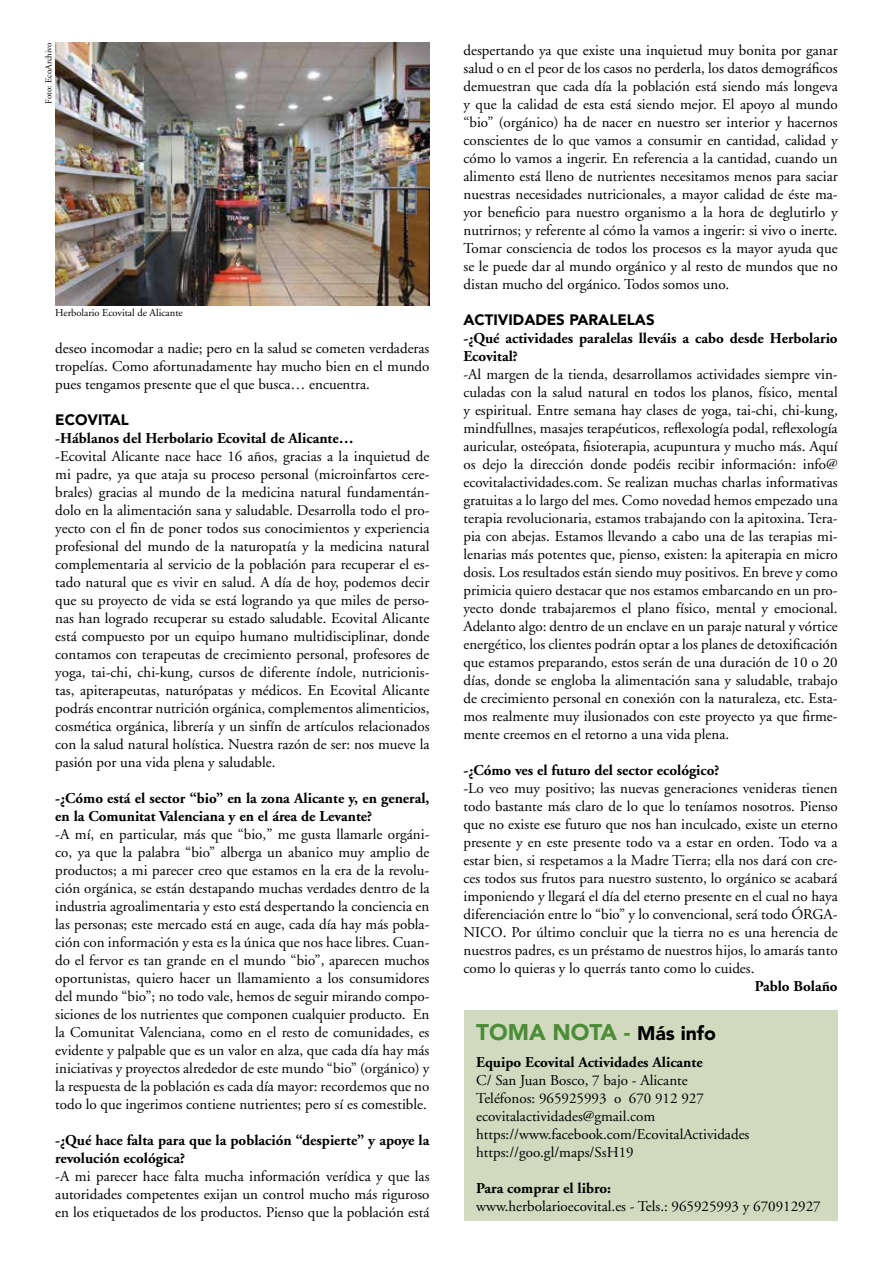
<style>
.page{position:relative;width:893px;height:1263px;background:#fff}
.page>*{position:absolute;margin:0;border:0;box-sizing:border-box;transform-origin:0 0}
.t1{font:900 22.5px "Avenir";color:#4b8c36}
.t2{font:15px/18px "Adobe Garamond";color:#000;text-align:justify}
.t3{font:700 15px/18px "Adobe Garamond";color:#000}
.t4{font:900 15px "Avenir";color:#000}
.t5{font:10.5px "Adobe Garamond";color:#000}
.t6{font:9px "Adobe Garamond";color:#000}
.s1{font-size:19.5px;color:#000}
</style>
<div class="page">
<div style="left:464px;top:1010px;width:373px;height:210px;background:#d1dabf"></div>
<img style="left:55px;top:43px;width:374px;height:262px">
<p class="t6" style="left:44px;top:104px;width:63px;rotate:-90deg">Foto: EcoArchivo</p>
<p class="t5" style="left:55px;top:307px;width:129px">Herbolario Ecovital de Alicante</p>
<p class="t2" style="left:55px;top:340px;width:376px">deseo incomodar a nadie; pero en la salud se cometen verdaderas tropelías. Como afortunadamente hay mucho bien en el mundo pues tengamos presente que el que busca… encuentra.</p>
<p class="t4" style="left:55px;top:411px;width:75px">ECOVITAL</p>
<p class="t3" style="left:55px;top:430px;width:300px">-Háblanos del Herbolario Ecovital de Alicante…</p>
<p class="t2" style="left:55px;top:448px;width:376px">-Ecovital Alicante nace hace 16 años, gracias a la inquietud de mi padre, ya que ataja su proceso personal (microinfartos cere&shy;brales) gracias al mundo de la medicina natural fundamentán&shy;dolo en la alimentación sana y saludable. Desarrolla todo el pro&shy;yecto con el fin de poner todos sus conocimientos y experiencia profesional del mundo de la naturopatía y la medicina natural complementaria al servicio de la población para recuperar el es&shy;tado natural que es vivir en salud. A día de hoy, podemos decir que su proyecto de vida se está logrando ya que miles de perso&shy;nas han logrado recuperar su estado saludable. Ecovital Alicante está compuesto por un equipo humano multidisciplinar, donde contamos con terapeutas de crecimiento personal, profesores de yoga, tai-chi, chi-kung, cursos de diferente índole, nutricionis&shy;tas, apiterapeutas, naturópatas y médicos. En Ecovital Alicante podrás encontrar nutrición orgánica, complementos alimenticios, cosmética orgánica, librería y un sinfín de artículos relacionados con la salud natural holística. Nuestra razón de ser: nos mueve la pasión por una vida plena y saludable.</p>
<p class="t3" style="left:55px;top:790px;width:376px">-¿Cómo está el sector “bio” en la zona Alicante y, en general, en la Comunitat Valenciana y en el área de Levante?</p>
<p class="t2" style="left:55px;top:826px;width:376px">-A mí, en particular, más que “bio,” me gusta llamarle orgáni&shy;co, ya que la palabra “bio” alberga un abanico muy amplio de productos; a mi parecer creo que estamos en la era de la revolu&shy;ción orgánica, se están destapando muchas verdades dentro de la industria agroalimentaria y esto está despertando la conciencia en las personas; este mercado está en auge, cada día hay más pobla&shy;ción con información y esta es la única que nos hace libres. Cuan&shy;do el fervor es tan grande en el mundo “bio”, aparecen muchos oportunistas, quiero hacer un llamamiento a los consumidores del mundo “bio”; no todo vale, hemos de seguir mirando compo&shy;siciones de los nutrientes que componen cualquier producto. En la Comunitat Valenciana, como en el resto de comunidades, es evidente y palpable que es un valor en alza, que cada día hay más iniciativas y proyectos alrededor de este mundo “bio” (orgánico) y la respuesta de la población es cada día mayor: recordemos que no todo lo que ingerimos contiene nutrientes; pero sí es comestible.</p>
<p class="t3" style="left:55px;top:1132px;width:376px">-¿Qué hace falta para que la población “despierte” y apoye la revolución ecológica?</p>
<p class="t2" style="left:55px;top:1168px;width:376px">-A mi parecer hace falta mucha información verídica y que las autoridades competentes exijan un control mucho más riguroso en los etiquetados de los productos. Pienso que la población está</p>
<p class="t2" style="left:463px;top:42px;width:376px">despertando ya que existe una inquietud muy bonita por ganar salud o en el peor de los casos no perderla, los datos demográficos demuestran que cada día la población está siendo más longeva y que la calidad de esta está siendo mejor. El apoyo al mundo “bio” (orgánico) ha de nacer en nuestro ser interior y hacernos conscientes de lo que vamos a consumir en cantidad, calidad y cómo lo vamos a ingerir. En referencia a la cantidad, cuando un alimento está lleno de nutrientes necesitamos menos para saciar nuestras necesidades nutricionales, a mayor calidad de éste ma&shy;yor beneficio para nuestro organismo a la hora de deglutirlo y nutrirnos; y referente al cómo la vamos a ingerir: si vivo o inerte.<br>Tomar consciencia de todos los procesos es la mayor ayuda que se le puede dar al mundo orgánico y al resto de mundos que no distan mucho del orgánico. Todos somos uno.</p>
<p class="t4" style="left:463px;top:311px;width:193px">ACTIVIDADES PARALELAS</p>
<p class="t3" style="left:463px;top:330px;width:376px">-¿Qué actividades paralelas lleváis a cabo desde Herbolario<br>Ecovital?</p>
<p class="t2" style="left:463px;top:366px;width:376px">-Al margen de la tienda, desarrollamos actividades siempre vin&shy;culadas con la salud natural en todos los planos, físico, mental y espiritual. Entre semana hay clases de yoga, tai-chi, chi-kung, mindfullnes, masajes terapéuticos, reflexología podal, reflexología auricular, osteópata, fisioterapia, acupuntura y mucho más. Aquí os dejo la dirección donde podéis recibir información: info@ ecovitalactividades.com. Se realizan muchas charlas informativas gratuitas a lo largo del mes. Como novedad hemos empezado una terapia revolucionaria, estamos trabajando con la apitoxina. Tera&shy;pia con abejas. Estamos llevando a cabo una de las terapias mi&shy;lenarias más potentes que, pienso, existen: la apiterapia en micro dosis. Los resultados están siendo muy positivos. En breve y como primicia quiero destacar que nos estamos embarcando en un pro&shy;yecto donde trabajaremos el plano físico, mental y emocional.<br>Adelanto algo: dentro de un enclave en un paraje natural y vórtice energético, los clientes podrán optar a los planes de detoxificación que estamos preparando, estos serán de una duración de 10 o 20 días, donde se engloba la alimentación sana y saludable, trabajo de crecimiento personal en conexión con la naturaleza, etc. Esta&shy;mos realmente muy ilusionados con este proyecto ya que firme&shy;mente creemos en el retorno a una vida plena.</p>
<p class="t3" style="left:463px;top:762px;width:258px">-¿Cómo ves el futuro del sector ecológico?</p>
<p class="t2" style="left:463px;top:780px;width:376px">-Lo veo muy positivo; las nuevas generaciones venideras tienen todo bastante más claro de lo que lo teníamos nosotros. Pienso que no existe ese futuro que nos han inculcado, existe un eterno presente y en este presente todo va a estar en orden. Todo va a estar bien, si respetamos a la Madre Tierra; ella nos dará con cre&shy;ces todos sus frutos para nuestro sustento, lo orgánico se acabará imponiendo y llegará el día del eterno presente en el cual no haya diferenciación entre lo “bio” y lo convencional, será todo ÓRGA-NICO. Por último concluir que la tierra no es una herencia de nuestros padres, es un préstamo de nuestros hijos, lo amarás tanto como lo quieras y lo querrás tanto como lo cuides.</p>
<p class="t3" style="left:755px;top:978px;width:84px">Pablo Bolaño</p>
<h1 class="t1" style="left:476px;top:1019px;width:241px">TOMA NOTA - <span class="s1">Más info</span></h1>
<p class="t3" style="left:476px;top:1053px;width:228px">Equipo Ecovital Actividades Alicante</p>
<p class="t2" style="left:476px;top:1071px;width:275px;text-align:left">C/ San Juan Bosco, 7 bajo - Alicante Teléfonos: 965925993 o 670 912 927 ecovitalactividades@gmail.com https://www.facebook.com/EcovitalActividades https://goo.gl/maps/SsH19</p>
<p class="t3" style="left:476px;top:1179px;width:136px">Para comprar el libro:</p>
<p class="t2" style="left:476px;top:1197px;width:346px">www.herbolarioecovital.es - Tels.: 965925993 y 670912927</p>
</div>
